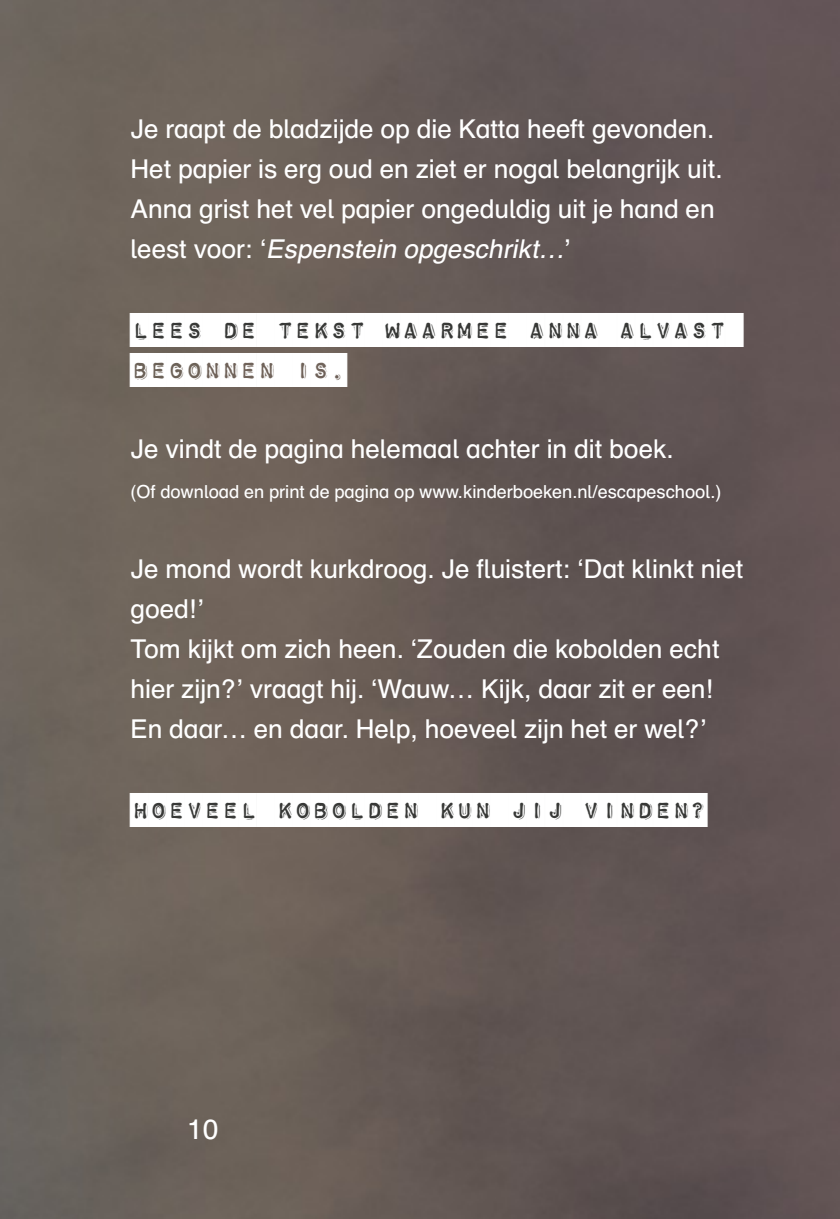
<style>
.page{position:relative;width:840px;height:1219px;background:#fff}
.page>*{position:absolute;margin:0;border:0;box-sizing:border-box;transform-origin:0 0}
.t1{font:28px "Schulbuch Nord Pro";color:#fff}
._6_2_Grundschrift{font:26px/40px "Schulbuch Nord Pro";color:#fff}
._6_4_Labelschrift_IN{font:800 24px/40px "Chromosome Reversed";color:#fff}
._6_2_Grundschrift-2{font:18px "Schulbuch Nord Pro";color:#fff}
.s1{font-style:italic}
</style>
<div class="page">
<img style="left:0;top:0;width:839px;height:1219px">
<div style="left:130px;top:314px;width:594px;height:32px;background:#383937"></div>
<div style="left:130px;top:794px;width:576px;height:32px;background:#383937"></div>
<p class="_6_2_Grundschrift" style="left:130px;top:108px;width:593px">Je raapt de bladzijde op die Katta heeft gevonden.<br>Het papier is erg oud en ziet er nogal belangrijk uit.</p>
<p class="_6_2_Grundschrift" style="left:130px;top:188px;width:585px">Anna grist het vel papier ongeduldig uit je hand en l e e s t v o o r : ‘ <span class="s1">Espenstein opgeschrikt…</span>’</p>
<p class="_6_4_Labelschrift_IN" style="left:130px;top:310px;width:595px">LEES DE TEKST WAARMEE ANNA ALVAST<br>BEGONNEN IS.</p>
<p class="_6_2_Grundschrift" style="left:130px;top:428px;width:544px">Je vindt de pagina helemaal achter in dit boek.</p>
<p class="_6_2_Grundschrift-2" style="left:130px;top:479px;width:592px">(Of download en print de pagina op www.kinderboeken.nl/escapeschool.)</p>
<p class="_6_2_Grundschrift" style="left:130px;top:548px;width:614px">Je mond wordt kurkdroog. Je fluistert: ‘Dat klinkt niet goed!’</p>
<p class="_6_2_Grundschrift" style="left:130px;top:628px;width:590px">Tom kijkt om zich heen. ‘Zouden die kobolden echt hier zijn?’ vraagt hij. ‘Wauw… Kijk, daar zit er een!<br>En daar… en daar. Help, hoeveel zijn het er wel?’</p>
<p class="_6_4_Labelschrift_IN" style="left:130px;top:790px;width:577px">HOEVEEL KOBOLDEN KUN JIJ VINDEN?</p>
<p class="t1" style="left:187px;top:1109px;width:33px">10</p>
</div>
